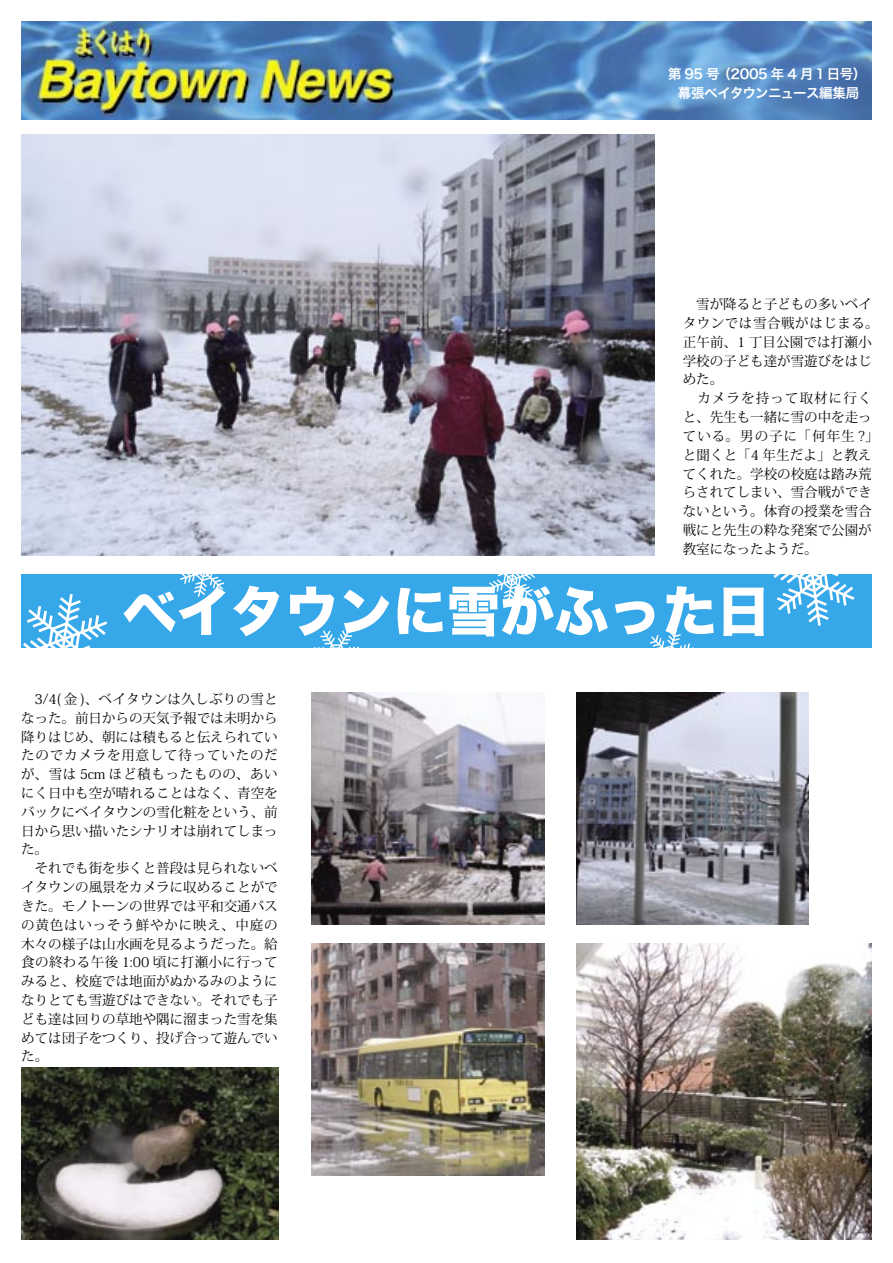
<style>
.page{position:relative;width:893px;height:1263px;background:#fff}
.page>*{position:absolute;margin:0;border:0;box-sizing:border-box;transform-origin:0 0}
.t1{font:54px "Hira Kaku Std W8";color:#fff}
.写真説明{font:13.5px/18.8px "Koz Min Std";color:#000;text-align:justify}
.t2{font:13.5px "Hira Kaku Pro W6";letter-spacing:-.03em;color:#fff}
</style>
<div class="page">
<img style="left:21px;top:21px;width:851px;height:99px">
<div style="left:21px;top:574px;width:851px;height:74px;background:#36a7e9"></div>
<img style="left:21px;top:1068px;width:258px;height:171px">
<img style="left:312px;top:692px;width:232px;height:232px">
<img style="left:312px;top:943px;width:232px;height:233px">
<img style="left:576px;top:692px;width:233px;height:232px">
<img style="left:576px;top:943px;width:296px;height:296px">
<svg style="left:773px;top:574px;width:82px;height:52px"></svg>
<svg style="left:23px;top:594px;width:84px;height:54px"></svg>
<svg style="left:178px;top:555px;width:52px;height:42px"></svg>
<svg style="left:313px;top:630px;width:46px;height:18px"></svg>
<svg style="left:487px;top:555px;width:51px;height:50px"></svg>
<svg style="left:649px;top:630px;width:45px;height:18px"></svg>
<img style="left:21px;top:134px;width:634px;height:421px">
<p class="t2" style="left:668px;top:61px;width:200px">第 95 号（2005 年 4 月 1日号）</p>
<p class="t2" style="left:678px;top:80px;width:183px">幕張ベイタウンニュース編集局</p>
<p class="写真説明" style="left:683px;top:295px;width:197px;text-align:left">　雪が降ると子どもの多いベイタウンでは雪合戦がはじまる。正午前、1 丁目公園では打瀬小学校の子ども達が雪遊びをはじめた。</p>
<p class="写真説明" style="left:683px;top:389px;width:197px;text-align:left">　カメラを持って取材に行くと、先生も一緒に雪の中を走っている。男の子に「何年生 ?」と聞くと「4 年生だよ」と教えてくれた。学校の校庭は踏み荒らされてしまい、雪合戦ができないという。体育の授業を雪合戦にと先生の粋な発案で公園が教室になったようだ。</p>
<p class="t1" style="left:122px;top:581px;width:650px">ベイタウンに雪がふった日</p>
<p class="写真説明" style="left:21px;top:690px;width:258px">　3/4( 金 )、ベイタウンは久しぶりの雪となった。前日からの天気予報では未明から降りはじめ、朝には積もると伝えられていたのでカメラを用意して待っていたのだが、雪は 5cm ほど積もったものの、あいにく日中も空が晴れることはなく、青空をバックにベイタウンの雪化粧をという、前日から思い描いたシナリオは崩れてしまった。</p>
<p class="写真説明" style="left:21px;top:859px;width:258px">　それでも街を歩くと普段は見られないベイタウンの風景をカメラに収めることができた。モノトーンの世界では平和交通バスの黄色はいっそう鮮やかに映え、中庭の木々の様子は山水画を見るようだった。給食の終わる午後 1:00 頃に打瀬小に行ってみると、校庭では地面がぬかるみのようになりとても雪遊びはできない。それでも子ども達は回りの草地や隅に溜まった雪を集めては団子をつくり、投げ合って遊んでいた。</p>
</div>
